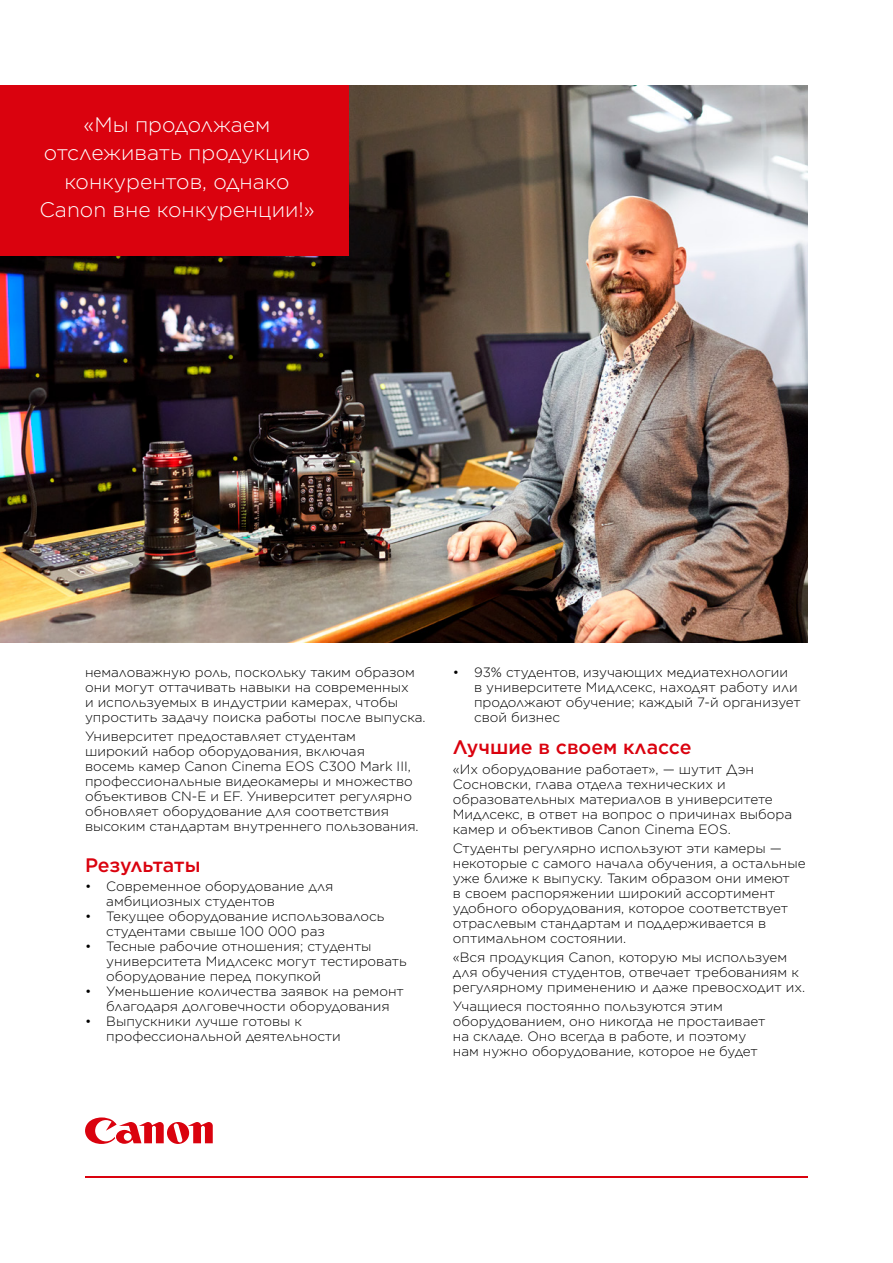
<style>
.page{position:relative;width:893px;height:1263px;background:#fff}
.page>*{position:absolute;margin:0;border:0;box-sizing:border-box;transform-origin:0 0}
.t1{font:300 21px/28.5px "Gotham";color:#fff;text-align:center}
.t2{font:500 19.5px "Gotham";letter-spacing:-.005em;color:#da020e}
.t3{font:300 13.5px/15px "Gotham";color:#000}
</style>
<div class="page">
<svg style="left:85px;top:1117px;width:128px;height:27px"></svg>
<hr style="left:85px;top:1176px;width:723px;height:2px;background:#da020e">
<img style="left:0;top:85px;width:808px;height:557px">
<div style="left:0;top:85px;width:348px;height:170px;background:#da020e"></div>
<h1 class="t1" style="left:39px;top:109px;width:277px">«Мы продолжаем отслеживать продукцию конкурентов, однако<br>Canon вне конкуренции!»</h1>
<p class="t3" style="left:85px;top:664px;width:342px">немаловажную роль, поскольку таким образом они могут оттачивать навыки на современных<br>и используемых в индустрии камерах, чтобы упростить задачу поиска работы после выпуска.</p>
<p class="t3" style="left:85px;top:729px;width:335px">Университет предоставляет студентам широкий набор оборудования, включая<br>восемь камер Canon Cinema EOS C300 Mark III, профессиональные видеокамеры и множество объективов CN-E и EF. Университет регулярно обновляет оборудование для соответствия высоким стандартам внутреннего пользования.</p>
<h2 class="t2" style="left:85px;top:852px;width:117px">Результаты</h2>
<p class="t3" style="left:106px;top:878px;width:229px;text-indent:-21px">• Современное оборудование для амбициозных студентов</p>
<p class="t3" style="left:106px;top:908px;width:280px;text-indent:-21px">• Текущее оборудование использовалось студентами свыше 100 000 раз</p>
<p class="t3" style="left:106px;top:938px;width:302px;text-indent:-21px">• Тесные рабочие отношения; студенты университета Мидлсекс могут тестировать оборудование перед покупкой</p>
<p class="t3" style="left:85px;top:983px;width:320px;text-align:center">• Уменьшение количества заявок на ремонт благодаря долговечности оборудования</p>
<p class="t3" style="left:106px;top:1013px;width:236px;text-indent:-21px">• Выпускники лучше готовы к профессиональной деятельности</p>
<p class="t3" style="left:474px;top:664px;width:328px;text-indent:-21px">• 93% студентов, изучающих медиатехнологии<br>в университете Мидлсекс, находят работу или продолжают обучение; каждый 7-й организует свой бизнес</p>
<h2 class="t2" style="left:453px;top:735px;width:240px">Лучшие в своем классе</h2>
<p class="t3" style="left:453px;top:761px;width:341px">«Их оборудование работает», — шутит Дэн Сосновски, глава отдела технических и образовательных материалов в университете Мидлсекс, в ответ на вопрос о причинах выбора камер и объективов Canon Cinema EOS.</p>
<p class="t3" style="left:453px;top:840px;width:354px">Студенты регулярно используют эти камеры — некоторые с самого начала обучения, а остальные уже ближе к выпуску. Таким образом они имеют<br>в своем распоряжении широкий ассортимент удобного оборудования, которое соответствует отраслевым стандартам и поддерживается в оптимальном состоянии.</p>
<p class="t3" style="left:453px;top:949px;width:354px">«Вся продукция Canon, которую мы используем для обучения студентов, отвечает требованиям к регулярному применению и даже превосходит их.</p>
<p class="t3" style="left:453px;top:999px;width:314px">Учащиеся постоянно пользуются этим оборудованием, оно никогда не простаивает на складе. Оно всегда в работе, и поэтому нам нужно оборудование, которое не будет</p>
</div>
